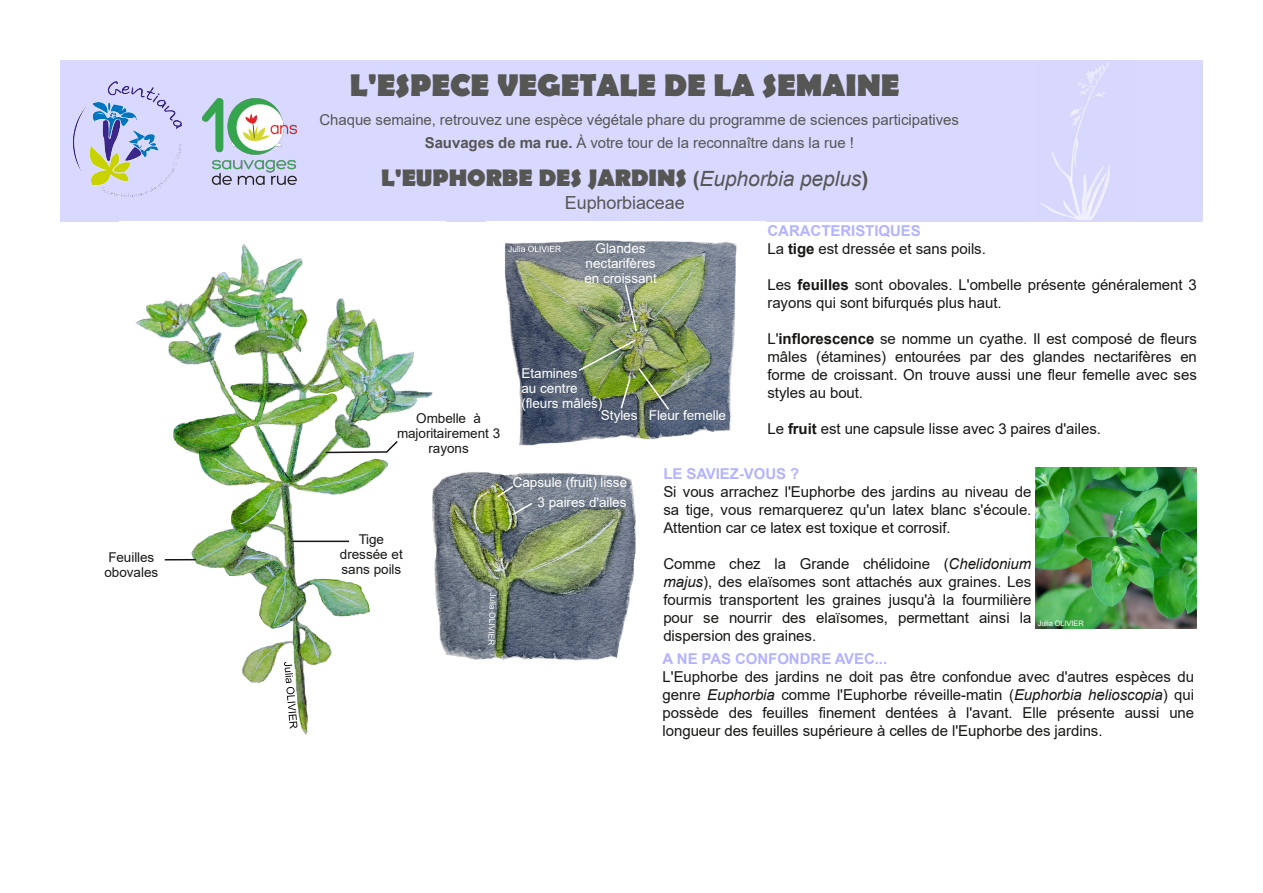
<style>
.page{position:relative;width:1263px;height:893px;background:#fff}
.page>*{position:absolute;margin:0;border:0;box-sizing:border-box;transform-origin:0 0}
.t1{font:700 31.5px "Berlin Sans FB";color:#565655}
.t2{font:700 24px "Berlin Sans FB";letter-spacing:-.005em;color:#565655}
.t3{font:18px "Arial";letter-spacing:-.005em;color:#565655}
.t4{font:15px/18px "Arial";letter-spacing:-.005em;color:#181715;text-align:justify}
.t5{font:15px/22.5px "Arial";letter-spacing:-.005em;color:#565655;text-align:center}
.t6{font:700 15px "Arial";letter-spacing:-.005em;color:#b3b3ff}
.t7{font:13.5px/15px "Arial";color:#fff;text-align:center}
.t8{font:13.5px/15px "Arial";color:#181715;text-align:center}
.t9{font:7.5px "Arial";letter-spacing:-.01em;color:#fff}
.s1{font-weight:700}
.s2{font-family:"Arial";font-size:21px}
.s3{font-family:"Arial";font-weight:400;font-style:italic;font-size:21px}
.s4{font-weight:700;color:#b3b3ff}
.s5{font-style:italic}
</style>
<div class="page">
<div style="left:60px;top:60px;width:1143px;height:161px;background:#d9d9ff"></div>
<img style="left:72px;top:81px;width:110px;height:117px">
<img style="left:135px;top:244px;width:298px;height:491px">
<img style="left:1040px;top:63px;width:70px;height:157px">
<img style="left:202px;top:99px;width:95px;height:85px">
<img style="left:1036px;top:468px;width:161px;height:161px">
<img style="left:504px;top:240px;width:233px;height:206px">
<svg style="left:622px;top:240px;width:20px;height:2px"></svg>
<hr style="left:292px;top:541px;width:57px;height:1px;background:#181715">
<img style="left:420px;top:462px;width:216px;height:214px">
<svg style="left:493px;top:468px;width:41px;height:49px;background:#929c8b"></svg>
<img style="left:577px;top:283px;width:94px;height:129px">
<svg style="left:324px;top:439px;width:75px;height:15px"></svg>
<hr style="left:165px;top:559px;width:31px;height:1px;background:#181715">
<p class="t8" style="left:104px;top:550px;width:55px;text-align:left">Feuilles obovales</p>
<h1 class="t1" style="left:350px;top:67px;width:551px">L'ESPECE VEGETALE DE LA SEMAINE</h1>
<p class="t5" style="left:319px;top:109px;width:641px">Chaque semaine, retrouvez une espèce végétale phare du programme de sciences participatives<br><span class="s1">Sauvages de ma rue.</span> À votre tour de la reconnaître dans la rue !</p>
<h2 class="t2" style="left:381px;top:165px;width:489px">L'EUPHORBE DES JARDINS <span class="s2">(</span><span class="s3">Euphorbia peplus</span><span class="s2">)</span></h2>
<p class="t3" style="left:565px;top:193px;width:121px">Euphorbiaceae</p>
<p class="t8" style="left:397px;top:410px;width:105px">Ombelle à majoritairement 3 rayons</p>
<p class="t8" style="left:340px;top:532px;width:64px">Tige dressée et sans poils</p>
<p class="t4" style="left:767px;top:222px;width:220px"><span class="s4">CARACTERISTIQUES<br></span>La <span class="s1">tige</span> est dressée et sans poils.</p>
<p class="t4" style="left:767px;top:276px;width:431px">Les <span class="s1">feuilles</span> sont obovales. L'ombelle présente généralement 3 rayons qui sont bifurqués plus haut.</p>
<p class="t4" style="left:767px;top:330px;width:431px">L'<span class="s1">inflorescence</span> se nomme un cyathe. Il est composé de fleurs mâles (étamines) entourées par des glandes nectarifères en forme de croissant. On trouve aussi une fleur femelle avec ses styles au bout.</p>
<p class="t4" style="left:767px;top:420px;width:335px">Le <span class="s1">fruit</span> est une capsule lisse avec 3 paires d'ailes.</p>
<p class="t6" style="left:663px;top:466px;width:137px">LE SAVIEZ-VOUS ?</p>
<p class="t4" style="left:663px;top:483px;width:369px">Si vous arrachez l'Euphorbe des jardins au niveau de sa tige, vous remarquerez qu'un latex blanc s'écoule.<br>Attention car ce latex est toxique et corrosif.</p>
<p class="t4" style="left:663px;top:555px;width:369px">Comme chez la Grande chélidoine (<span class="s5">Chelidonium majus</span>), des elaïsomes sont attachés aux graines. Les fourmis transportent les graines jusqu'à la fourmilière pour se nourrir des elaïsomes, permettant ainsi la dispersion des graines.</p>
<p class="t6" style="left:663px;top:650px;width:226px">A NE PAS CONFONDRE AVEC...</p>
<p class="t4" style="left:663px;top:668px;width:533px">L'Euphorbe des jardins ne doit pas être confondue avec d'autres espèces du genre <span class="s5">Euphorbia</span> comme l'Euphorbe réveille-matin (<span class="s5">Euphorbia helioscopia</span>) qui possède des feuilles finement dentées à l'avant. Elle présente aussi une longueur des feuilles supérieure à celles de l'Euphorbe des jardins.</p>
<p class="t7" style="left:584px;top:241px;width:74px">Glandes nectarifères en croissant</p>
<p class="t7" style="left:521px;top:365px;width:82px;text-align:left">Etamines<br>au centre (fleurs mâles)</p>
<p class="t7" style="left:601px;top:407px;width:127px">Styles Fleur femelle</p>
<p class="t7" style="left:513px;top:473px;width:116px;line-height:19.5px;text-align:right">Capsule (fruit) lisse<br>3 paires d'ailes</p>
<p class="t9" style="left:1038px;top:619px;width:48px">Julia OLIVIER</p>
</div>
